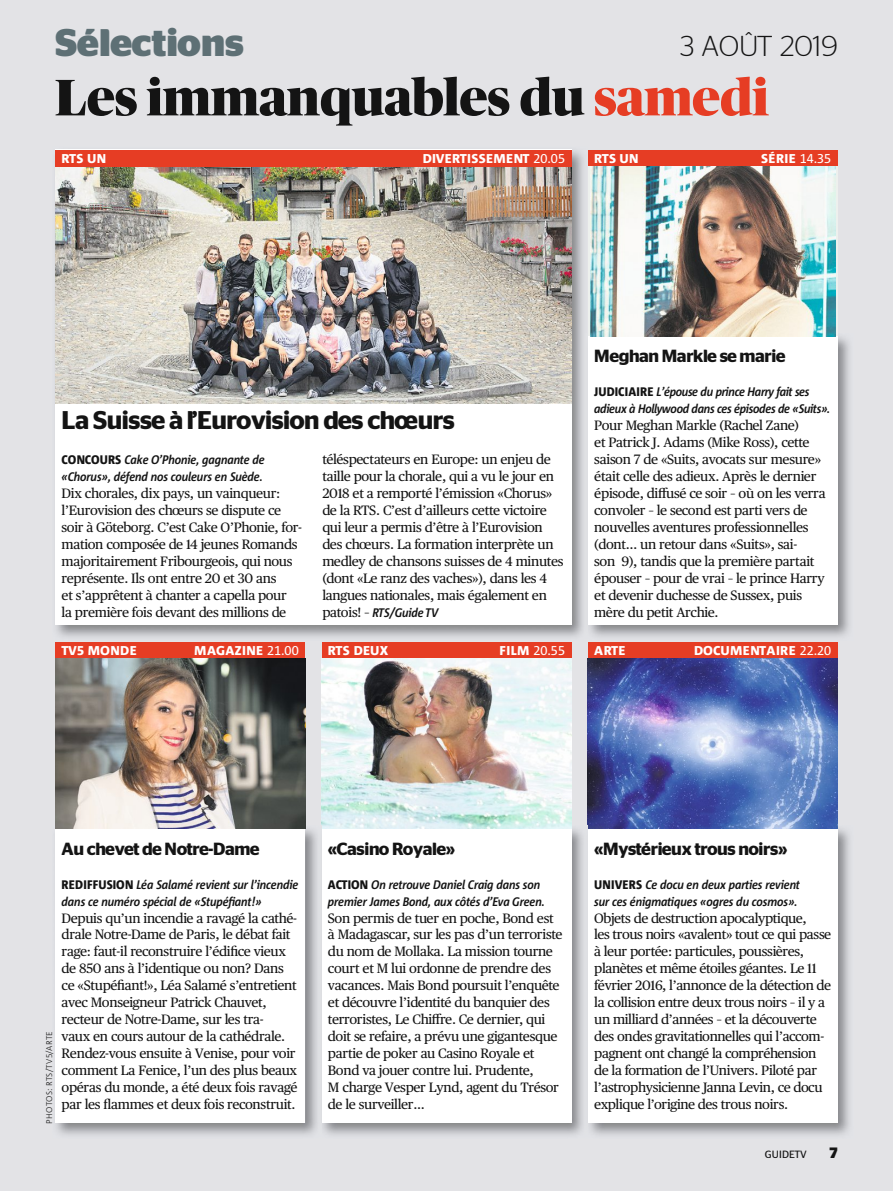
<style>
.page{position:relative;width:893px;height:1191px;background:#e3e3e6}
.page>*{position:absolute;margin:0;border:0;box-sizing:border-box;transform-origin:0 0}
.t1{font:900 51.15px "Publico Banner";color:#141414}
.t2{font:700 38.4px "Stag Sans";color:#5e7075}
.t3{font:300 28.8px "Stag Sans";letter-spacing:-.005em;color:#141414}
.t4{font:600 25.5px "Stag Sans";letter-spacing:-.02em;color:#141414}
.t5{font:600 17.55px "Stag Sans";letter-spacing:-.02em;color:#141414}
.t6{font:700 15px "Stag Sans";color:#141414}
.t7{font:13.65px/17px "Publico Text";letter-spacing:-.02em;color:#141414}
.t8{font:800 12.75px "Corpid C1 s M";color:#fff}
.t9{font:12.75px "Corpid C1 s M";color:#fff}
.t10{font:italic 700 semi-condensed 12.45px/17px "Corpid C1 s";letter-spacing:-.02em;color:#141414}
.t11{font:10.5px "Stag Sans";letter-spacing:.005em;color:#141414}
.t12{font:300 8.25px "Corpid C1 s";color:#141414}
.s1{color:#e63d24}
.s2{font-weight:400}
.s3{font-weight:800;font-style:normal}
.s4{font-family:"Publico Text";font-weight:400;font-style:normal;font-stretch:normal;font-size:13.65px}
.s5{font-weight:800}
</style>
<div class="page">
<img style="left:589px;top:336px;width:261px;height:301px">
<div style="left:588px;top:336px;width:250px;height:289px;background:#fff"></div>
<div style="left:588px;top:150px;width:250px;height:17px;background:#e63d24"></div>
<div style="left:588px;top:167px;width:250px;height:169px;background:linear-gradient(to bottom,#edf0ed,#edf0ed)"></div>
<img style="left:590px;top:167px;width:245px;height:169px">
<img style="left:56px;top:825px;width:794px;height:310px">
<div style="left:588px;top:828px;width:250px;height:295px;background:#fff"></div>
<div style="left:588px;top:642px;width:250px;height:17px;background:#e63d24"></div>
<img style="left:588px;top:659px;width:250px;height:169px">
<div style="left:322px;top:828px;width:249px;height:295px;background:#fff"></div>
<div style="left:322px;top:642px;width:249px;height:17px;background:#e63d24"></div>
<img style="left:322px;top:659px;width:249px;height:169px">
<div style="left:55px;top:828px;width:250px;height:295px;background:#fff"></div>
<div style="left:55px;top:642px;width:250px;height:17px;background:#e63d24"></div>
<img style="left:55px;top:659px;width:250px;height:169px">
<img style="left:55px;top:149px;width:529px;height:488px">
<div style="left:55px;top:150px;width:516px;height:475px;background:#fff"></div>
<img style="left:55px;top:167px;width:516px;height:237px">
<div style="left:55px;top:150px;width:516px;height:17px;background:#e63d24"></div>
<h2 class="t2" style="left:55px;top:20px;width:190px">Sélections</h2>
<h3 class="t3" style="left:680px;top:30px;width:159px">3 AOÛT 2019</h3>
<h1 class="t1" style="left:55px;top:60px;width:715px">Les immanquables du <span class="s1">samedi</span></h1>
<p class="t8" style="left:62px;top:151px;width:46px">RTS UN</p>
<p class="t8" style="left:423px;top:151px;width:144px">DIVERTISSEMENT <span class="s2">20.05</span></p>
<p class="t8" style="left:594px;top:151px;width:46px">RTS UN</p>
<p class="t8" style="left:761px;top:151px;width:72px">SÉRIE <span class="s2">14.35</span></p>
<h3 class="t4" style="left:62px;top:405px;width:395px">La Suisse à l’Eurovision des chœurs</h3>
<p class="t10" style="left:62px;top:451px;width:205px"><span class="s3">CONCOURS</span> Cake O’Phonie, gagnante de «Chorus», défend nos couleurs en Suède.</p>
<p class="t7" style="left:62px;top:486px;width:242px">Dix chorales, dix pays, un vainqueur: l’Eurovision des chœurs se dispute ce soir à Göteborg. C’est Cake O’Phonie, for&shy;mation composée de 14 jeunes Romands majoritairement Fribourgeois, qui nous représente. Ils ont entre 20 et 30 ans<br>et s’apprêtent à chanter a capella pour<br>la première fois devant des millions de</p>
<p class="t7" style="left:322px;top:452px;width:243px">téléspectateurs en Europe: un enjeu de taille pour la chorale, qui a vu le jour en 2018 et a remporté l’émission «Chorus» de la RTS. C’est d’ailleurs cette victoire qui leur a permis d’être à l’Eurovision des chœurs. La formation interprète un medley de chansons suisses de 4 minutes (dont «Le ranz des vaches»), dans les 4 langues nationales, mais également en</p>
<p class="t10" style="left:322px;top:604px;width:118px"><span class="s4">patois! –</span> RTS/Guide TV</p>
<p class="t8" style="left:62px;top:643px;width:77px">TV5 MONDE</p>
<p class="t8" style="left:194px;top:643px;width:106px">MAGAZINE <span class="s2">21.00</span></p>
<p class="t8" style="left:328px;top:643px;width:62px">RTS DEUX</p>
<p class="t9" style="left:500px;top:643px;width:67px"><span class="s5">FILM</span> 20.55</p>
<p class="t5" style="left:594px;top:346px;width:193px">Meghan Markle se marie</p>
<p class="t10" style="left:594px;top:383px;width:238px"><span class="s3">JUDICIAIRE</span> L’épouse du prince Harryfait ses adieux à Hollywood dans ces épisodes de «Suits».</p>
<p class="t7" style="left:594px;top:418px;width:233px">Pour Meghan Markle (Rachel Zane)<br>et Patrick J. Adams (Mike Ross), cette saison 7 de «Suits, avocats sur mesure» était celle des adieux. Après le dernier épisode, diffusé ce soir – où on les verra convoler – le second est parti vers de nouvelles aventures professionnelles (dont… un retour dans «Suits», sai-<br>son 9), tandis que la première partait épouser – pour de vrai – le prince Harry et devenir duchesse de Sussex, puis mère du petit Archie.</p>
<p class="t8" style="left:594px;top:643px;width:33px">ARTE</p>
<p class="t8" style="left:694px;top:643px;width:139px">DOCUMENTAIRE <span class="s2">22.20</span></p>
<p class="t12" style="left:44px;top:1123px;width:94px;rotate:-90deg">PHOTOS: RTS/TV5/ARTE</p>
<p class="t5" style="left:62px;top:838px;width:199px">Au chevet de Notre-Dame</p>
<p class="t10" style="left:62px;top:875px;width:238px"><span class="s3">REDIFFUSION</span> Léa Salamé revient sur l’incendie dans ce numéro spécial de «Stupéfiant!»</p>
<p class="t7" style="left:62px;top:910px;width:237px">Depuis qu’un incendie a ravagé la cathé&shy;drale Notre-Dame de Paris, le débat fait rage: faut-il reconstruire l’édifice vieux de 850 ans à l’identique ou non? Dans ce «Stupéfiant!», Léa Salamé s’entretient avec Monseigneur Patrick Chauvet, recteur de Notre-Dame, sur les tra-<br>vaux en cours autour de la cathédrale.<br>Rendez-vous ensuite à Venise, pour voir comment La Fenice, l’un des plus beaux opéras du monde, a été deux fois ravagé par les flammes et deux fois reconstruit.</p>
<p class="t5" style="left:328px;top:838px;width:129px">«Casino Royale»</p>
<p class="t10" style="left:328px;top:875px;width:218px"><span class="s3">ACTION</span> On retrouve Daniel Craig dans son premier James Bond, aux côtés d’Eva Green.</p>
<p class="t7" style="left:328px;top:910px;width:236px">Son permis de tuer en poche, Bond est à Madagascar, sur les pas d’un terroriste du nom de Mollaka. La mission tourne court et M lui ordonne de prendre des vacances. Mais Bond poursuit l’enquête et découvre l’identité du banquier des terroristes, Le Chiffre. Ce dernier, qui doit se refaire, a prévu une gigantesque partie de poker au Casino Royale et Bond va jouer contre lui. Prudente,<br>M charge Vesper Lynd, agent du Trésor de le surveiller...</p>
<p class="t5" style="left:594px;top:838px;width:195px">«Mystérieux trous noirs»</p>
<p class="t10" style="left:594px;top:875px;width:207px"><span class="s3">UNIVERS</span> Ce docu en deux parties revient sur ces énigmatiques «ogres du cosmos».</p>
<p class="t7" style="left:594px;top:910px;width:239px">Objets de destruction apocalyptique,<br>les trous noirs «avalent» tout ce qui passe à leur portée: particules, poussières, planètes et même étoiles géantes. Le 11 février 2016, l’annonce de la détection de la collision entre deux trous noirs – il y a un milliard d’années – et la découverte des ondes gravitationnelles qui l’accom&shy;pagnent ont changé la compréhension de la formation de l’Univers. Piloté par l’astrophysicienne Janna Levin, ce docu explique l’origine des trous noirs.</p>
<p class="t11" style="left:765px;top:1148px;width:43px">GUIDETV</p>
<p class="t6" style="left:829px;top:1144px;width:10px">7</p>
</div>
